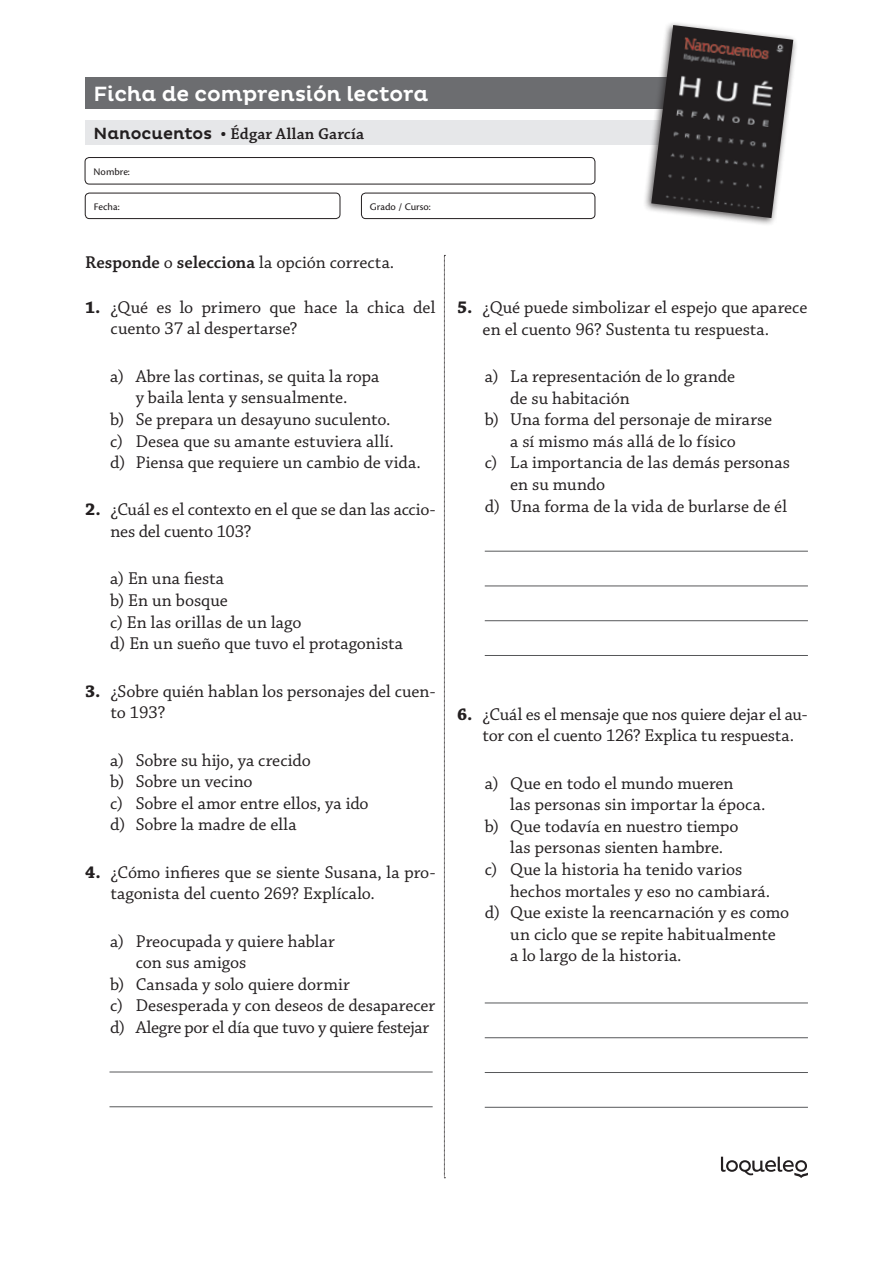
<style>
.page{position:relative;width:893px;height:1263px;background:#fff}
.page>*{position:absolute;margin:0;border:0;box-sizing:border-box;transform-origin:0 0}
.t1{font:500 21px "Pluto";letter-spacing:-.005em;color:#fff}
.LITERALES{font:18px/21.6px "Chaparral Pro";color:#231f20}
.ACTIVIDAD{font:18px/21.6px "Chaparral Pro";letter-spacing:-.005em;color:#231f20}
.LITERALES-2{font:18px "Chaparral Pro";letter-spacing:-.025em;color:#231f20}
.t2{font:600 18px "Chaparral Pro";color:#231f20}
.Libro{font:600 16.5px "Chaparral Pro";letter-spacing:.015em;color:#231f20}
.t3{font:10.5px "Cronos Pro Capt";color:#231f20}
.s1{font-family:"Pluto";font-weight:500}
.s2{font-weight:400}
.s3{font-weight:700}
</style>
<div class="page">
<div style="left:85px;top:77px;width:593px;height:31px;background:#6c6d70"></div>
<div style="left:85px;top:157px;width:510px;height:27px;border:1px solid #231f20;border-radius:4px"></div>
<div style="left:85px;top:193px;width:255px;height:26px;border:1px solid #231f20;border-radius:4px"></div>
<svg style="left:721px;top:1157px;width:87px;height:21px"></svg>
<svg style="left:444px;top:255px;width:1px;height:923px"></svg>
<div style="left:361px;top:193px;width:234px;height:26px;border:1px solid #231f20;border-radius:4px"></div>
<div style="left:85px;top:120px;width:593px;height:25px;background:#e6e7e9"></div>
<hr style="left:485px;top:551px;width:323px;height:1px;background:#57585a">
<hr style="left:485px;top:1002px;width:323px;height:1px;background:#57585a">
<hr style="left:485px;top:586px;width:323px;height:1px;background:#57585a">
<hr style="left:485px;top:1037px;width:323px;height:1px;background:#57585a">
<hr style="left:485px;top:620px;width:323px;height:1px;background:#57585a">
<hr style="left:485px;top:1072px;width:323px;height:1px;background:#57585a">
<hr style="left:109px;top:1071px;width:324px;height:1px;background:#57585a">
<hr style="left:485px;top:655px;width:323px;height:1px;background:#57585a">
<hr style="left:485px;top:1107px;width:323px;height:1px;background:#57585a">
<hr style="left:109px;top:1106px;width:324px;height:1px;background:#57585a">
<div style="left:643px;top:20px;width:155px;height:207px;background:#231f20;opacity:.75"></div>
<img style="left:651px;top:25px;width:142px;height:193px">
<p class="t1" style="left:94px;top:82px;width:336px">Ficha de comprensión lectora</p>
<p class="Libro" style="left:94px;top:124px;width:272px"><span class="s1">Nanocuentos •</span> Édgar Allan García</p>
<p class="t3" style="left:94px;top:166px;width:38px">Nombre:</p>
<p class="t3" style="left:94px;top:201px;width:27px">Fecha:</p>
<p class="t3" style="left:370px;top:201px;width:62px">Grado / Curso:</p>
<p class="t2" style="left:85px;top:253px;width:311px">Responde <span class="s2">o</span> selecciona <span class="s2">la opción correcta.</span></p>
<p class="ACTIVIDAD" style="left:111px;top:297px;width:326px;text-indent:-26px"><span class="s3">1.</span> ¿Qué es lo primero que hace la chica del cuento 37 al despertarse?</p>
<p class="LITERALES" style="left:110px;top:366px;width:271px;text-align:center">a) Abre las cortinas, se quita la ropa y baila lenta y sensualmente.</p>
<p class="LITERALES" style="left:110px;top:409px;width:282px">b) Se prepara un desayuno suculento.</p>
<p class="LITERALES" style="left:110px;top:431px;width:285px">c) Desea que su amante estuviera allí.</p>
<p class="LITERALES" style="left:110px;top:452px;width:312px">d) Piensa que requiere un cambio de vida.</p>
<p class="ACTIVIDAD" style="left:111px;top:500px;width:326px;text-indent:-26px"><span class="s3">2.</span> ¿Cuál es el contexto en el que se dan las accio&shy;nes del cuento 103?</p>
<p class="LITERALES" style="left:110px;top:569px;width:115px">a) En una fiesta</p>
<p class="LITERALES" style="left:110px;top:590px;width:119px">b) En un bosque</p>
<p class="LITERALES" style="left:110px;top:612px;width:193px">c) En las orillas de un lago</p>
<p class="LITERALES" style="left:110px;top:633px;width:294px">d) En un sueño que tuvo el protagonista</p>
<p class="ACTIVIDAD" style="left:111px;top:681px;width:326px;text-indent:-26px"><span class="s3">3.</span> ¿Sobre quién hablan los personajes del cuen&shy;to 193?</p>
<p class="LITERALES" style="left:110px;top:750px;width:202px">a) Sobre su hijo, ya crecido</p>
<p class="LITERALES" style="left:110px;top:771px;width:144px">b) Sobre un vecino</p>
<p class="LITERALES" style="left:110px;top:793px;width:260px">c) Sobre el amor entre ellos, ya ido</p>
<p class="LITERALES" style="left:110px;top:814px;width:188px">d) Sobre la madre de ella</p>
<p class="ACTIVIDAD" style="left:111px;top:862px;width:326px;text-indent:-26px"><span class="s3">4.</span> ¿Cómo infieres que se siente Susana, la pro&shy;tagonista del cuento 269? Explícalo.</p>
<p class="LITERALES" style="left:136px;top:931px;width:201px;text-indent:-26px">a) Preocupada y quiere hablar con sus amigos</p>
<p class="LITERALES" style="left:110px;top:974px;width:241px">b) Cansada y solo quiere dormir</p>
<p class="LITERALES" style="left:110px;top:996px;width:327px">c) Desesperada y con deseos de desaparecer</p>
<p class="LITERALES-2" style="left:110px;top:1017px;width:321px">d) Alegre por el día que tuvo y quiere festejar</p>
<p class="ACTIVIDAD" style="left:483px;top:297px;width:326px;text-indent:-26px"><span class="s3">5.</span> ¿Qué puede simbolizar el espejo que aparece en el cuento 96? Sustenta tu respuesta.</p>
<p class="LITERALES" style="left:510px;top:366px;width:226px;text-indent:-26px">a) La representación de lo grande de su habitación</p>
<p class="LITERALES" style="left:510px;top:409px;width:263px;text-indent:-26px">b) Una forma del personaje de mirarse a sí mismo más allá de lo físico</p>
<p class="LITERALES" style="left:510px;top:453px;width:281px;text-indent:-26px">c) La importancia de las demás personas en su mundo</p>
<p class="LITERALES" style="left:485px;top:496px;width:304px">d) Una forma de la vida de burlarse de él</p>
<p class="ACTIVIDAD" style="left:483px;top:704px;width:326px;text-indent:-26px"><span class="s3">6.</span> ¿Cuál es el mensaje que nos quiere dejar el au&shy;tor con el cuento 126? Explica tu respuesta.</p>
<p class="LITERALES" style="left:510px;top:773px;width:257px;text-indent:-26px">a) Que en todo el mundo mueren<br>las personas sin importar la época.</p>
<p class="LITERALES" style="left:485px;top:816px;width:255px;text-align:center">b) Que todavía en nuestro tiempo las personas sienten hambre.</p>
<p class="LITERALES" style="left:510px;top:859px;width:261px;text-indent:-26px">c) Que la historia ha tenido varios hechos mortales y eso no cambiará.</p>
<p class="LITERALES" style="left:510px;top:902px;width:280px;text-indent:-26px">d) Que existe la reencarnación y es como un ciclo que se repite habitualmente<br>a lo largo de la historia.</p>
</div>
